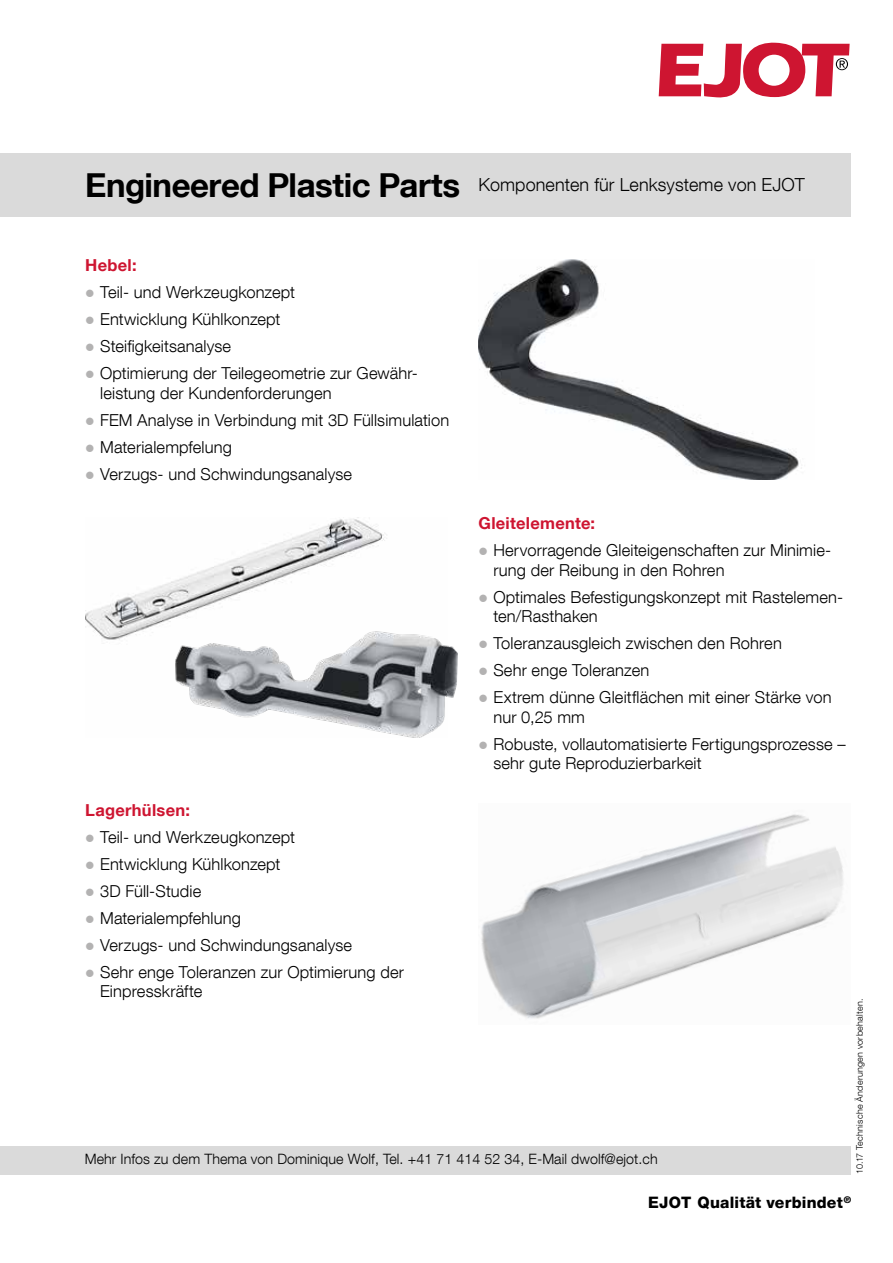
<style>
.page{position:relative;width:893px;height:1263px;background:#fff}
.page>*{position:absolute;margin:0;border:0;box-sizing:border-box;transform-origin:0 0}
.t1{font:300 18px "Helvetica Neue LT Com";letter-spacing:.005em;color:#000}
.t2{font:300 16.5px/19.5px "Helvetica Neue LT Com";letter-spacing:.01em;color:#000}
.t3{font:700 16.5px "Helvetica Neue LT Com";letter-spacing:.015em;color:#ce1531}
.t4{font:800 15.75px "Helvetica Neue LT Com";letter-spacing:.01em;color:#000}
.t5{font:300 14.25px "Helvetica Neue LT Com";letter-spacing:.005em;color:#000}
.t6{font:300 9px "Helvetica Neue LT Com";letter-spacing:.03em;color:#000}
.s1{font-weight:700;font-size:33px}
.s2{color:#b3b2b2}
</style>
<div class="page">
<div style="left:0;top:153px;width:850px;height:64px;background:#dadada"></div>
<div style="left:0;top:1146px;width:850px;height:28px;background:#dadada"></div>
<img style="left:481px;top:814px;width:363px;height:205px">
<img style="left:478px;top:259px;width:324px;height:221px">
<svg style="left:659px;top:43px;width:191px;height:55px"></svg>
<img style="left:85px;top:517px;width:302px;height:123px">
<img style="left:119px;top:614px;width:338px;height:124px">
<p class="t1" style="left:85px;top:174px;width:721px"><span class="s1">Engineered Plastic Parts</span> Komponenten für Lenksysteme von EJOT</p>
<p class="t3" style="left:85px;top:255px;width:53px">Hebel:</p>
<p class="t2" style="left:85px;top:282px;width:211px"><span class="s2">●</span> Teil- und Werkzeugkonzept</p>
<p class="t2" style="left:85px;top:309px;width:197px"><span class="s2">●</span> Entwicklung Kühlkonzept</p>
<p class="t2" style="left:85px;top:336px;width:147px"><span class="s2">●</span> Steifigkeitsanalyse</p>
<p class="t2" style="left:100px;top:363px;width:319px;text-indent:-15px"><span class="s2">●</span> Optimierung der Teilegeometrie zur Gewähr&shy;leistung der Kundenforderungen</p>
<p class="t2" style="left:85px;top:410px;width:366px"><span class="s2">●</span> FEM Analyse in Verbindung mit 3D Füllsimulation</p>
<p class="t2" style="left:85px;top:437px;width:148px"><span class="s2">●</span> Materialempfelung</p>
<p class="t2" style="left:85px;top:464px;width:268px"><span class="s2">●</span> Verzugs- und Schwindungsanalyse</p>
<p class="t3" style="left:478px;top:513px;width:118px">Gleitelemente:</p>
<p class="t2" style="left:493px;top:540px;width:339px;text-indent:-15px"><span class="s2">●</span> Hervorragende Gleiteigenschaften zur Minimie&shy;rung der Reibung in den Rohren</p>
<p class="t2" style="left:493px;top:587px;width:351px;text-indent:-15px"><span class="s2">●</span> Optimales Befestigungskonzept mit Rastelemen&shy;ten/Rasthaken</p>
<p class="t2" style="left:478px;top:633px;width:305px"><span class="s2">●</span> Toleranzausgleich zwischen den Rohren</p>
<p class="t2" style="left:478px;top:660px;width:172px"><span class="s2">●</span> Sehr enge Toleranzen</p>
<p class="t2" style="left:493px;top:687px;width:340px;text-indent:-15px"><span class="s2">●</span> Extrem dünne Gleitflächen mit einer Stärke von nur 0,25 mm</p>
<p class="t2" style="left:493px;top:734px;width:354px;text-indent:-15px"><span class="s2">●</span> Robuste, vollautomatisierte Fertigungsprozesse – sehr gute Reproduzierbarkeit</p>
<p class="t3" style="left:85px;top:799px;width:106px">Lagerhülsen:</p>
<p class="t2" style="left:85px;top:826px;width:211px"><span class="s2">●</span> Teil- und Werkzeugkonzept</p>
<p class="t2" style="left:85px;top:853px;width:197px"><span class="s2">●</span> Entwicklung Kühlkonzept</p>
<p class="t2" style="left:85px;top:880px;width:117px"><span class="s2">●</span> 3D Füll-Studie</p>
<p class="t2" style="left:85px;top:907px;width:157px"><span class="s2">●</span> Materialempfehlung</p>
<p class="t2" style="left:85px;top:934px;width:268px"><span class="s2">●</span> Verzugs- und Schwindungsanalyse</p>
<p class="t2" style="left:100px;top:961px;width:305px;text-indent:-15px"><span class="s2">●</span> Sehr enge Toleranzen zur Optimierung der<br>Einpresskräfte</p>
<p class="t6" style="left:854px;top:1173px;width:176px;rotate:-90deg">10.17 Technische Änderungen vorbehalten.</p>
<p class="t5" style="left:85px;top:1150px;width:574px">Mehr Infos zu dem Thema von Dominique Wolf, Tel. +41 71 414 52 34, E-Mail dwolf@ejot.ch</p>
<p class="t4" style="left:648px;top:1193px;width:205px">EJOT Qualität verbindet<sup>®</sup></p>
</div>
